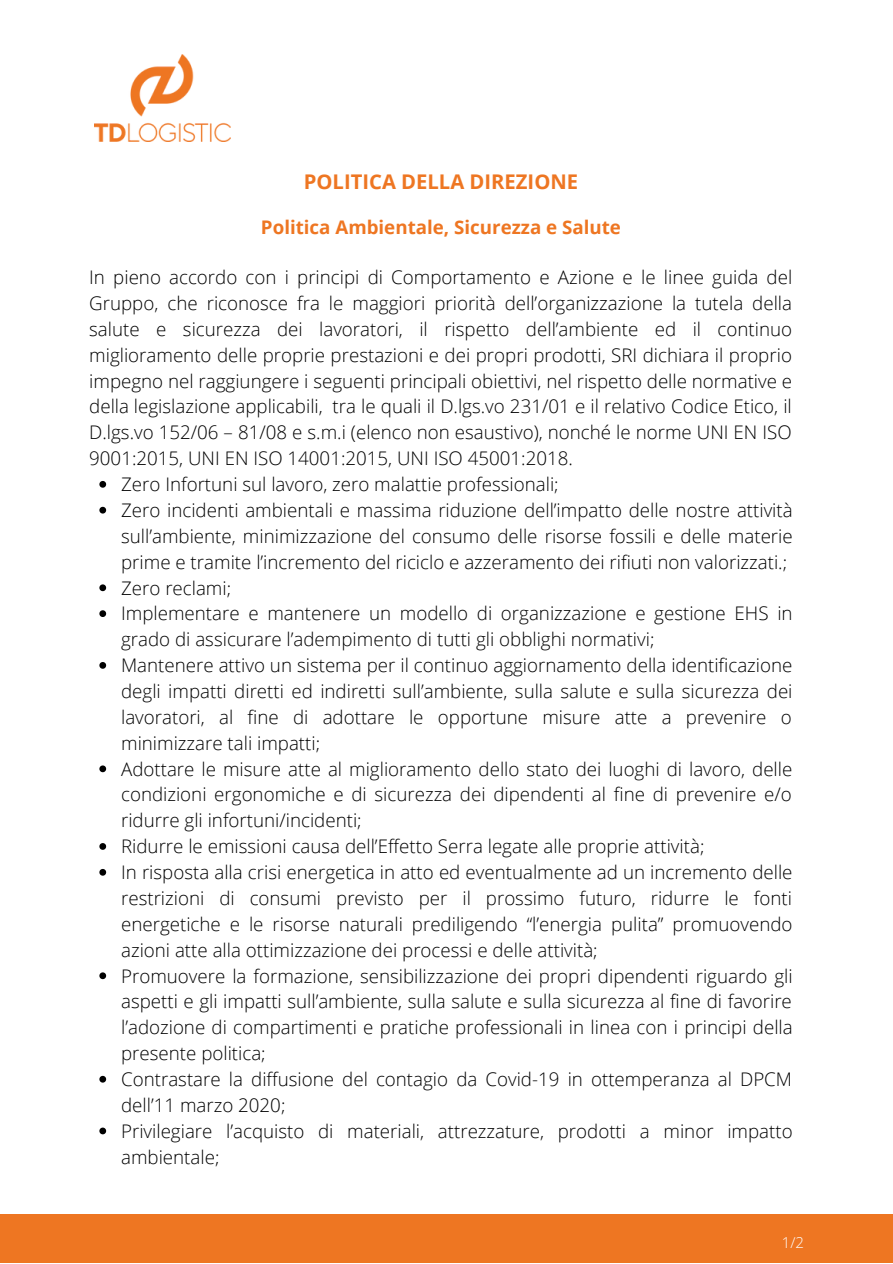
<style>
.page{position:relative;width:893px;height:1264px;background:#fff}
.page>*{position:absolute;margin:0;border:0;box-sizing:border-box;transform-origin:0 0}
.t1{font:700 20.25px "Open Sans";color:#ee7622}
.t2{font:300 18.75px/25.8px "Open Sans";color:#000}
.t3{font:700 18.75px "Open Sans";color:#ee7622}
.t4{font:300 15px "Open Sans";color:#fff}
</style>
<div class="page">
<div style="left:0;top:1214px;width:892px;height:48px;background:#ee7622"></div>
<svg style="left:99px;top:481px;width:7px;height:6px"></svg>
<svg style="left:99px;top:507px;width:7px;height:6px"></svg>
<svg style="left:99px;top:584px;width:7px;height:7px"></svg>
<svg style="left:99px;top:610px;width:7px;height:7px"></svg>
<svg style="left:99px;top:662px;width:7px;height:6px"></svg>
<svg style="left:99px;top:765px;width:7px;height:7px"></svg>
<svg style="left:99px;top:843px;width:7px;height:6px"></svg>
<svg style="left:99px;top:869px;width:7px;height:6px"></svg>
<svg style="left:99px;top:972px;width:7px;height:7px"></svg>
<svg style="left:99px;top:1075px;width:7px;height:7px"></svg>
<svg style="left:99px;top:1127px;width:7px;height:7px"></svg>
<img style="left:95px;top:55px;width:136px;height:86px">
<p class="t1" style="left:304px;top:167px;width:276px">POLITICA DELLA DIREZIONE</p>
<p class="t3" style="left:261px;top:214px;width:361px">Politica Ambientale, Sicurezza e Salute</p>
<p class="t2" style="left:89px;top:264px;width:704px;text-align:justify">In pieno accordo con i principi di Comportamento e Azione e le linee guida del Gruppo, che riconosce fra le maggiori priorità dell’organizzazione la tutela della salute e sicurezza dei lavoratori, il rispetto dell’ambiente ed il continuo miglioramento delle proprie prestazioni e dei propri prodotti, SRI dichiara il proprio impegno nel raggiungere i seguenti principali obiettivi, nel rispetto delle normative e della legislazione applicabili, tra le quali il D.lgs.vo 231/01 e il relativo Codice Etico, il D.lgs.vo 152/06 – 81/08 e s.m.i (elenco non esaustivo), nonché le norme UNI EN ISO 9001:2015, UNI EN ISO 14001:2015, UNI ISO 45001:2018.</p>
<p class="t2" style="left:121px;top:471px;width:673px">Zero Infortuni sul lavoro, zero malattie professionali;<br>Zero incidenti ambientali e massima riduzione dell’impatto delle nostre attività sull’ambiente, minimizzazione del consumo delle risorse fossili e delle materie prime e tramite l’incremento del riciclo e azzeramento dei rifiuti non valorizzati.; Zero reclami;<br>Implementare e mantenere un modello di organizzazione e gestione EHS in grado di assicurare l’adempimento di tutti gli obblighi normativi;<br>Mantenere attivo un sistema per il continuo aggiornamento della identificazione degli impatti diretti ed indiretti sull’ambiente, sulla salute e sulla sicurezza dei lavoratori, al fine di adottare le opportune misure atte a prevenire o minimizzare tali impatti;<br>Adottare le misure atte al miglioramento dello stato dei luoghi di lavoro, delle condizioni ergonomiche e di sicurezza dei dipendenti al fine di prevenire e/o ridurre gli infortuni/incidenti;<br>Ridurre le emissioni causa dell’Effetto Serra legate alle proprie attività;<br>In risposta alla crisi energetica in atto ed eventualmente ad un incremento delle restrizioni di consumi previsto per il prossimo futuro, ridurre le fonti energetiche e le risorse naturali prediligendo “l’energia pulita” promuovendo azioni atte alla ottimizzazione dei processi e delle attività;<br>Promuovere la formazione, sensibilizzazione dei propri dipendenti riguardo gli aspetti e gli impatti sull’ambiente, sulla salute e sulla sicurezza al fine di favorire l’adozione di compartimenti e pratiche professionali in linea con i principi della presente politica;<br>Contrastare la diffusione del contagio da Covid-19 in ottemperanza al DPCM dell’11 marzo 2020;<br>Privilegiare l’acquisto di materiali, attrezzature, prodotti a minor impatto ambientale;</p>
<p class="t4" style="left:781px;top:1231px;width:24px">1/2</p>
</div>
